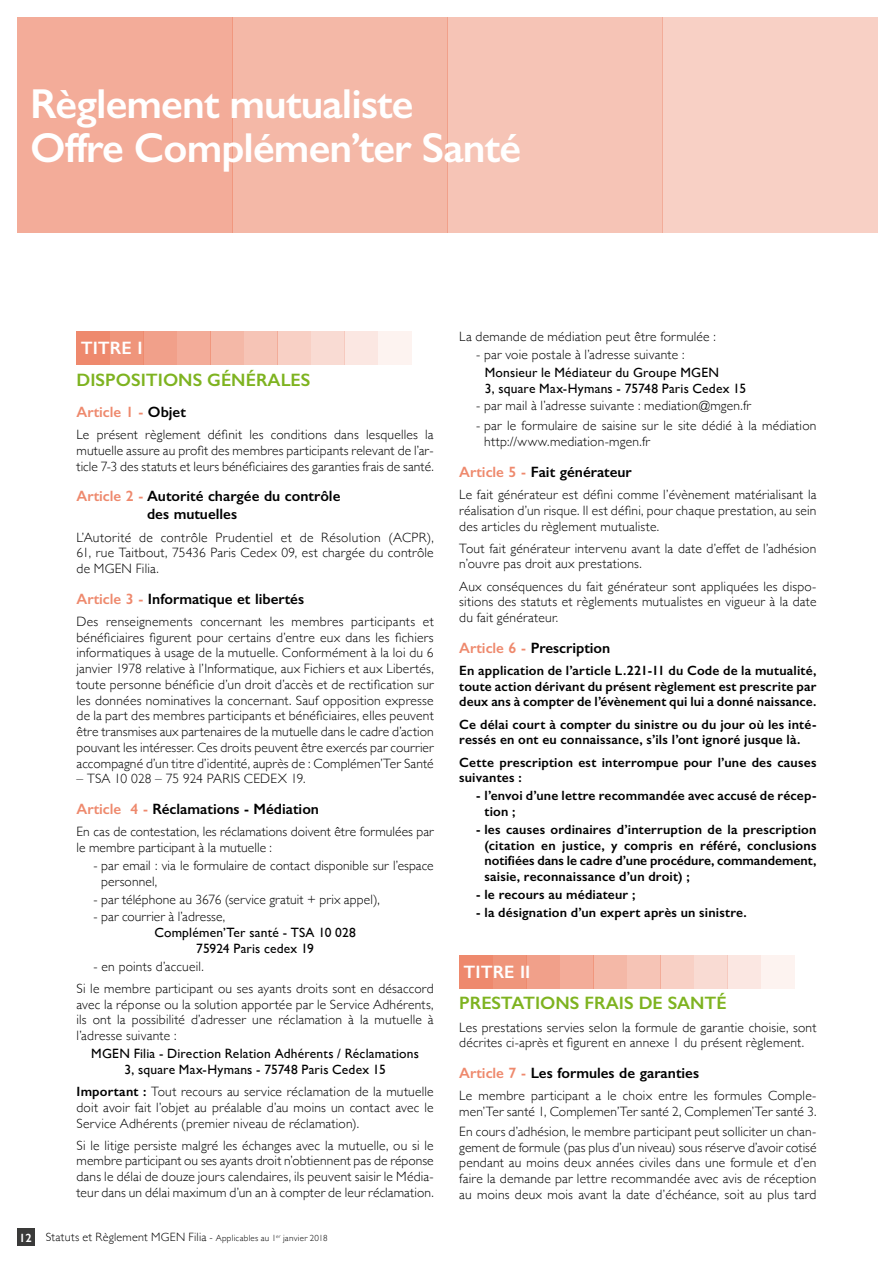
<style>
.page{position:relative;width:893px;height:1263px;background:#fff}
.page>*{position:absolute;margin:0;border:0;box-sizing:border-box;transform-origin:0 0}
.t1{font:600 42px/44px "Gill Sans";letter-spacing:-.02em;color:#fff}
.t2{font:600 18px "Gill Sans";color:#7eb320}
.t3{font:600 18px "Gill Sans";color:#fff}
.t4{font:600 15px/18px "Gill Sans";color:#000}
.t5{font:600 15px "Gill Sans";color:#ee896d}
.t6{font:300 13.5px/15.8px "Gill Sans";letter-spacing:.015em;color:#000;text-align:justify}
.t7{font:600 13.5px/15.8px "Gill Sans";letter-spacing:.01em;color:#000}
.t8{font:13.5px/15.8px "Gill Sans";letter-spacing:.015em;color:#000;text-align:center}
.t9{font:300 12px "Gill Sans";letter-spacing:.02em;color:#000}
.t10{font:600 12px "Gill Sans";color:#fff}
.s1{color:#000}
.s2{color:#ee896d}
.s3{font-weight:600}
.s4{font-size:10.5px}
.s5{font-size:9px}
</style>
<div class="page">
<div style="left:17px;top:17px;width:215px;height:215px;background:#f3ac99"></div>
<div style="left:447px;top:17px;width:215px;height:215px;background:#f6c4b6"></div>
<div style="left:232px;top:17px;width:215px;height:215px;background:#f4b8a7"></div>
<div style="left:662px;top:17px;width:215px;height:215px;background:#f8d0c5"></div>
<div style="left:110px;top:332px;width:34px;height:33px;background:#ef957b"></div>
<div style="left:244px;top:332px;width:34px;height:33px;background:#f6c4b6"></div>
<div style="left:177px;top:332px;width:34px;height:33px;background:#f3ac99"></div>
<div style="left:311px;top:332px;width:34px;height:33px;background:#f9dbd3"></div>
<div style="left:378px;top:332px;width:34px;height:33px;background:#fdf3f0"></div>
<div style="left:144px;top:332px;width:33px;height:33px;background:#f1a08a"></div>
<div style="left:278px;top:332px;width:33px;height:33px;background:#f8d0c5"></div>
<div style="left:77px;top:332px;width:33px;height:33px;background:#ee896d"></div>
<div style="left:211px;top:332px;width:33px;height:33px;background:#f4b8a7"></div>
<div style="left:345px;top:332px;width:33px;height:33px;background:#fbe7e2"></div>
<div style="left:493px;top:955px;width:33px;height:33px;background:#ef957b"></div>
<div style="left:627px;top:955px;width:33px;height:33px;background:#f6c4b6"></div>
<div style="left:560px;top:955px;width:33px;height:33px;background:#f3ac99"></div>
<div style="left:694px;top:955px;width:33px;height:33px;background:#f9dbd3"></div>
<div style="left:761px;top:955px;width:33px;height:33px;background:#fdf3f0"></div>
<div style="left:526px;top:955px;width:34px;height:33px;background:#f1a08a"></div>
<div style="left:660px;top:955px;width:34px;height:33px;background:#f8d0c5"></div>
<div style="left:459px;top:955px;width:34px;height:33px;background:#ee896d"></div>
<div style="left:593px;top:955px;width:34px;height:33px;background:#f4b8a7"></div>
<div style="left:727px;top:955px;width:34px;height:33px;background:#fbe7e2"></div>
<div style="left:17px;top:1229px;width:17px;height:17px;background:#3a3a39"></div>
<h1 class="t1" style="left:30px;top:81px;width:492px">Règlement mutualiste<br>Offre Complémen’ter Santé</h1>
<p class="t10" style="left:19px;top:1230px;width:14px">12</p>
<h2 class="t3" style="left:81px;top:337px;width:63px">TITRE I</h2>
<h2 class="t2" style="left:77px;top:369px;width:235px">DISPOSITIONS GÉNÉRALES</h2>
<p class="t5" style="left:77px;top:403px;width:111px">Article 1 - <span class="s1">Objet</span></p>
<p class="t6" style="left:77px;top:426px;width:359px">Le présent règlement définit les conditions dans lesquelles la mutuelle assure au profit des membres participants relevant de l’ar&shy;ticle 7-3 des statuts et leurs bénéficiaires des garanties frais de santé.</p>
<p class="t4" style="left:147px;top:487px;width:195px;text-indent:-71px"><span class="s2">Article 2 -</span> Autorité chargée du contrôle des mutuelles</p>
<p class="t6" style="left:77px;top:529px;width:359px">L’Autorité de contrôle Prudentiel et de Résolution (ACPR), 61, rue Taitbout, 75436 Paris Cedex 09, est chargée du contrôle de MGEN Filia.</p>
<p class="t4" style="left:77px;top:589px;width:229px"><span class="s2">Article 3 -</span> Informatique et libertés</p>
<p class="t6" style="left:77px;top:613px;width:359px">Des renseignements concernant les membres participants et bénéficiaires figurent pour certains d’entre eux dans les fichiers informatiques à usage de la mutuelle. Conformément à la loi du 6 janvier 1978 relative à l’Informatique, aux Fichiers et aux Libertés, toute personne bénéficie d’un droit d’accès et de rectification sur les données nominatives la concernant. Sauf opposition expresse de la part des membres participants et bénéficiaires, elles peuvent être transmises aux partenaires de la mutuelle dans le cadre d’action pouvant les intéresser. Ces droits peuvent être exercés par courrier accompagné d’un titre d’identité, auprès de : Complémen’Ter Santé</p>
<p class="t6" style="left:77px;top:770px;width:230px">– TSA 10 028 – 75 924 PARIS CEDEX 19.</p>
<p class="t4" style="left:77px;top:800px;width:244px"><span class="s2">Article 4 -</span> Réclamations - Médiation</p>
<p class="t6" style="left:77px;top:823px;width:359px">En cas de contestation, les réclamations doivent être formulées par le membre participant à la mutuelle :</p>
<p class="t6" style="left:101px;top:857px;width:334px;text-indent:-8px">- par email : via le formulaire de contact disponible sur l’espace personnel,</p>
<p class="t6" style="left:94px;top:891px;width:288px">- par téléphone au 3676 (service gratuit + prix appel),</p>
<p class="t6" style="left:94px;top:908px;width:133px">- par courrier à l’adresse,</p>
<p class="t8" style="left:154px;top:925px;width:203px">Complémen’Ter santé - TSA 10 028<br>75924 Paris cedex 19</p>
<p class="t6" style="left:77px;top:955px;width:359px;line-height:22.2px;text-indent:17px">- en points d’accueil.<br>Si le membre participant ou ses ayants droits sont en désaccord</p>
<p class="t6" style="left:77px;top:996px;width:359px">avec la réponse ou la solution apportée par le Service Adhérents, ils ont la possibilité d’adresser une réclamation à la mutuelle à l’adresse suivante :</p>
<p class="t8" style="left:91px;top:1045px;width:329px">MGEN Filia - Direction Relation Adhérents / Réclamations<br>3, square Max-Hymans - 75748 Paris Cedex 15</p>
<p class="t6" style="left:77px;top:1083px;width:359px"><span class="s3">Important :</span> Tout recours au service réclamation de la mutuelle doit avoir fait l’objet au préalable d’au moins un contact avec le Service Adhérents (premier niveau de réclamation).</p>
<p class="t6" style="left:77px;top:1137px;width:359px">Si le litige persiste malgré les échanges avec la mutuelle, ou si le membre participant ou ses ayants droit n’obtiennent pas de réponse dans le délai de douze jours calendaires, ils peuvent saisir le Média&shy;teur dans un délai maximum d’un an à compter de leur réclamation.</p>
<p class="t9" style="left:46px;top:1227px;width:283px">Statuts et Règlement MGEN Filia <span class="s4">-</span> <span class="s5">Applicables au 1</span><sup>er</sup> <span class="s5">janvier 2018</span></p>
<p class="t6" style="left:459px;top:328px;width:258px">La demande de médiation peut être formulée :</p>
<p class="t6" style="left:476px;top:346px;width:210px">- par voie postale à l’adresse suivante :</p>
<p class="t8" style="left:485px;top:364px;width:263px;text-align:left">Monsieur le Médiateur du Groupe MGEN<br>3, square Max-Hymans - 75748 Paris Cedex 15</p>
<p class="t6" style="left:476px;top:397px;width:276px">- par mail à l’adresse suivante : mediation@mgen.fr</p>
<p class="t6" style="left:484px;top:417px;width:334px;text-indent:-8px">- par le formulaire de saisine sur le site dédié à la médiation http://www.mediation-mgen.fr</p>
<p class="t4" style="left:459px;top:463px;width:174px"><span class="s2">Article 5 -</span> Fait générateur</p>
<p class="t6" style="left:459px;top:486px;width:359px">Le fait générateur est défini comme l’évènement matérialisant la réalisation d’un risque. Il est défini, pour chaque prestation, au sein des articles du règlement mutualiste.</p>
<p class="t6" style="left:459px;top:540px;width:359px">Tout fait générateur intervenu avant la date d’effet de l’adhésion n’ouvre pas droit aux prestations.</p>
<p class="t6" style="left:459px;top:578px;width:359px">Aux conséquences du fait générateur sont appliquées les dispo&shy;sitions des statuts et règlements mutualistes en vigueur à la date du fait générateur.</p>
<p class="t4" style="left:459px;top:639px;width:153px"><span class="s2">Article 6 -</span> Prescription</p>
<p class="t7" style="left:459px;top:662px;width:359px;text-align:justify">En application de l’article L.221-11 du Code de la mutualité, toute action dérivant du présent règlement est prescrite par deux ans à compter de l’évènement qui lui a donné naissance.</p>
<p class="t7" style="left:459px;top:716px;width:359px">Ce délai court à compter du sinistre ou du jour où les inté&shy;ressés en ont eu connaissance, s’ils l’ont ignoré jusque là.</p>
<p class="t7" style="left:459px;top:754px;width:359px">Cette prescription est interrompue pour l’une des causes suivantes :</p>
<p class="t7" style="left:484px;top:787px;width:333px;text-indent:-8px">- l’envoi d’une lettre recommandée avec accusé de récep&shy;tion ;</p>
<p class="t7" style="left:484px;top:821px;width:333px;text-align:justify;text-indent:-8px">- les causes ordinaires d’interruption de la prescription (citation en justice, y compris en référé, conclusions notifiées dans le cadre d’une procédure, commandement, saisie, reconnaissance d’un droit) ;</p>
<p class="t7" style="left:476px;top:886px;width:161px">- le recours au médiateur ;</p>
<p class="t7" style="left:476px;top:904px;width:272px">- la désignation d’un expert après un sinistre.</p>
<h2 class="t3" style="left:463px;top:960px;width:68px">TITRE II</h2>
<h2 class="t2" style="left:459px;top:992px;width:269px">PRESTATIONS FRAIS DE SANTÉ</h2>
<p class="t6" style="left:459px;top:1018px;width:359px">Les prestations servies selon la formule de garantie choisie, sont décrites ci-après et figurent en annexe 1 du présent règlement.</p>
<p class="t4" style="left:459px;top:1064px;width:241px"><span class="s2">Article 7 -</span> Les formules de garanties</p>
<p class="t6" style="left:459px;top:1087px;width:359px">Le membre participant a le choix entre les formules Comple&shy;men’Ter santé 1, Complemen’Ter santé 2, Complemen’Ter santé 3.</p>
<p class="t6" style="left:459px;top:1123px;width:359px">En cours d’adhésion, le membre participant peut solliciter un chan&shy;gement de formule (pas plus d’un niveau) sous réserve d’avoir cotisé pendant au moins deux années civiles dans une formule et d’en faire la demande par lettre recommandée avec avis de réception au moins deux mois avant la date d’échéance, soit au plus tard</p>
</div>
